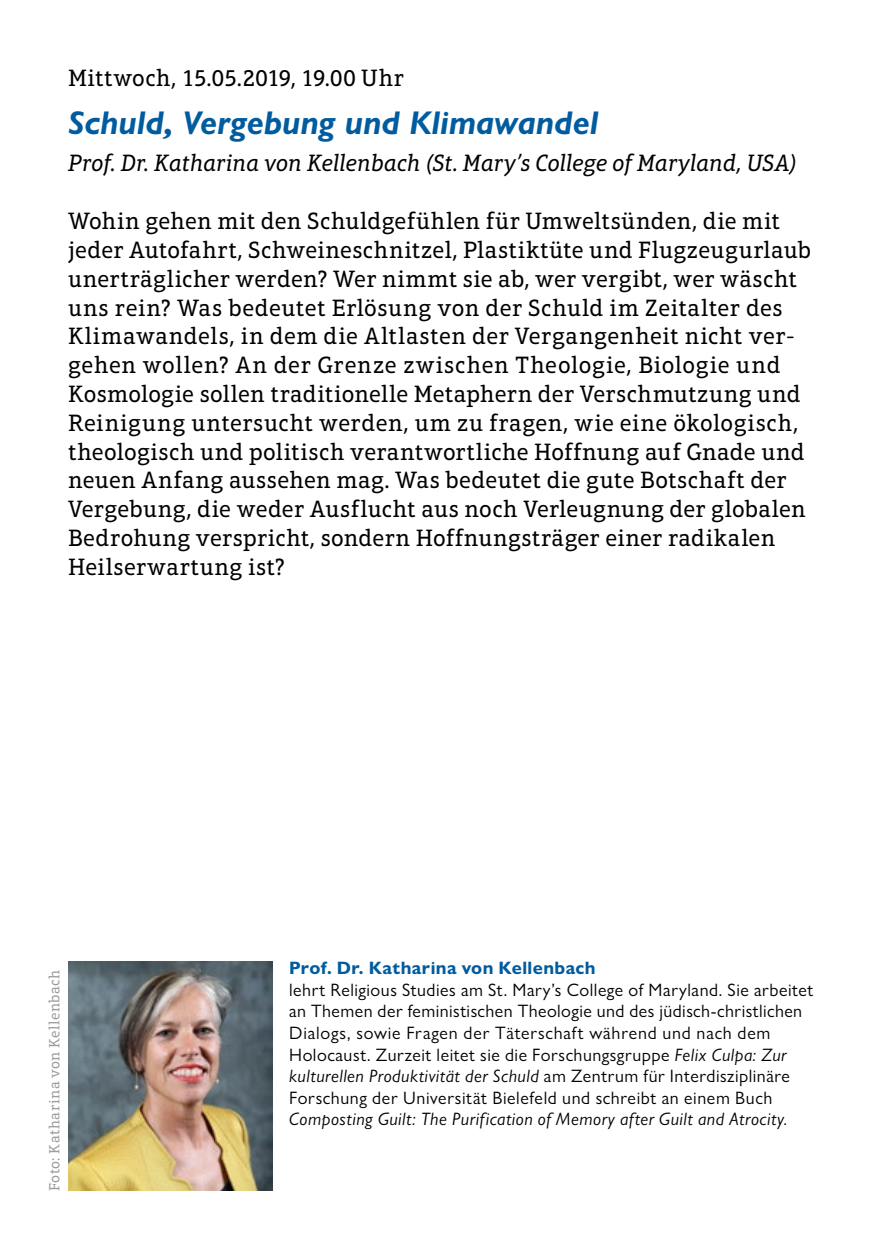
<style>
.page{position:relative;width:893px;height:1259px;background:#fff}
.page>*{position:absolute;margin:0;border:0;box-sizing:border-box;transform-origin:0 0}
.t1{font:italic 700 33px "Gill Sans Nova";color:#005c9f}
.t2{font:24px/28.8px "Aptifer Slab LT Pro";letter-spacing:.015em;color:#000}
.t3{font:italic 24px "Aptifer Slab LT Pro";color:#000}
.t4{font:18px/21.6px "Gill Sans Nova";letter-spacing:.03em;color:#000}
.t5{font:italic 18px "Gill Sans Nova";letter-spacing:.03em;color:#000}
.t6{font:700 18px "Gill Sans Nova";letter-spacing:.025em;color:#005c9f}
.t7{font:15px "Aptifer Slab LT Pro";letter-spacing:.025em;color:#9c9d9d}
.s1{font-style:italic}
</style>
<div class="page">
<img style="left:68px;top:961px;width:204px;height:230px">
<p class="t2" style="left:68px;top:64px;width:337px">Mittwoch, 15.05.2019, 19.00 Uhr</p>
<h1 class="t1" style="left:68px;top:102px;width:532px">Schuld, Vergebung und Klimawandel</h1>
<p class="t3" style="left:68px;top:150px;width:731px">Prof. Dr. Katharina von Kellenbach (St. Mary’s College of Maryland, USA)</p>
<p class="t2" style="left:68px;top:207px;width:745px">Wohin gehen mit den Schuldgefühlen für Umweltsünden, die mit jeder Autofahrt, Schweineschnitzel, Plastiktüte und Flugzeugurlaub unerträglicher werden? Wer nimmt sie ab, wer vergibt, wer wäscht uns rein? Was bedeutet Erlösung von der Schuld im Zeitalter des Klimawandels, in dem die Altlasten der Vergangenheit nicht ver&shy;gehen wollen? An der Grenze zwischen Theologie, Biologie und Kosmologie sollen traditionelle Metaphern der Verschmutzung und Reinigung untersucht werden, um zu fragen, wie eine ökologisch, theologisch und politisch verantwortliche Hoffnung auf Gnade und neuen Anfang aussehen mag. Was bedeutet die gute Botschaft der Vergebung, die weder Ausflucht aus noch Verleugnung der globalen Bedrohung verspricht, sondern Hoffnungsträger einer radikalen Heilserwartung ist?</p>
<p class="t7" style="left:46px;top:1191px;width:223px;rotate:-90deg">Foto: Katharina von Kellenbach</p>
<p class="t6" style="left:289px;top:957px;width:308px">Prof. Dr. Katharina von Kellenbach</p>
<p class="t4" style="left:289px;top:978px;width:526px">lehrt Religious Studies am St. Mary’s College of Maryland. Sie arbeitet an Themen der feministischen Theologie und des jüdisch-christlichen Dialogs, sowie Fragen der Täterschaft während und nach dem Holocaust. Zurzeit leitet sie die Forschungsgruppe <span class="s1">Felix Culpa: Zur kulturellen Produktivität der Schuld</span> am Zentrum für Interdisziplinäre Forschung der Universität Bielefeld und schreibt an einem Buch</p>
<p class="t5" style="left:289px;top:1108px;width:500px">Composting Guilt: The Purification of Memory after Guilt and Atrocity.</p>
</div>
